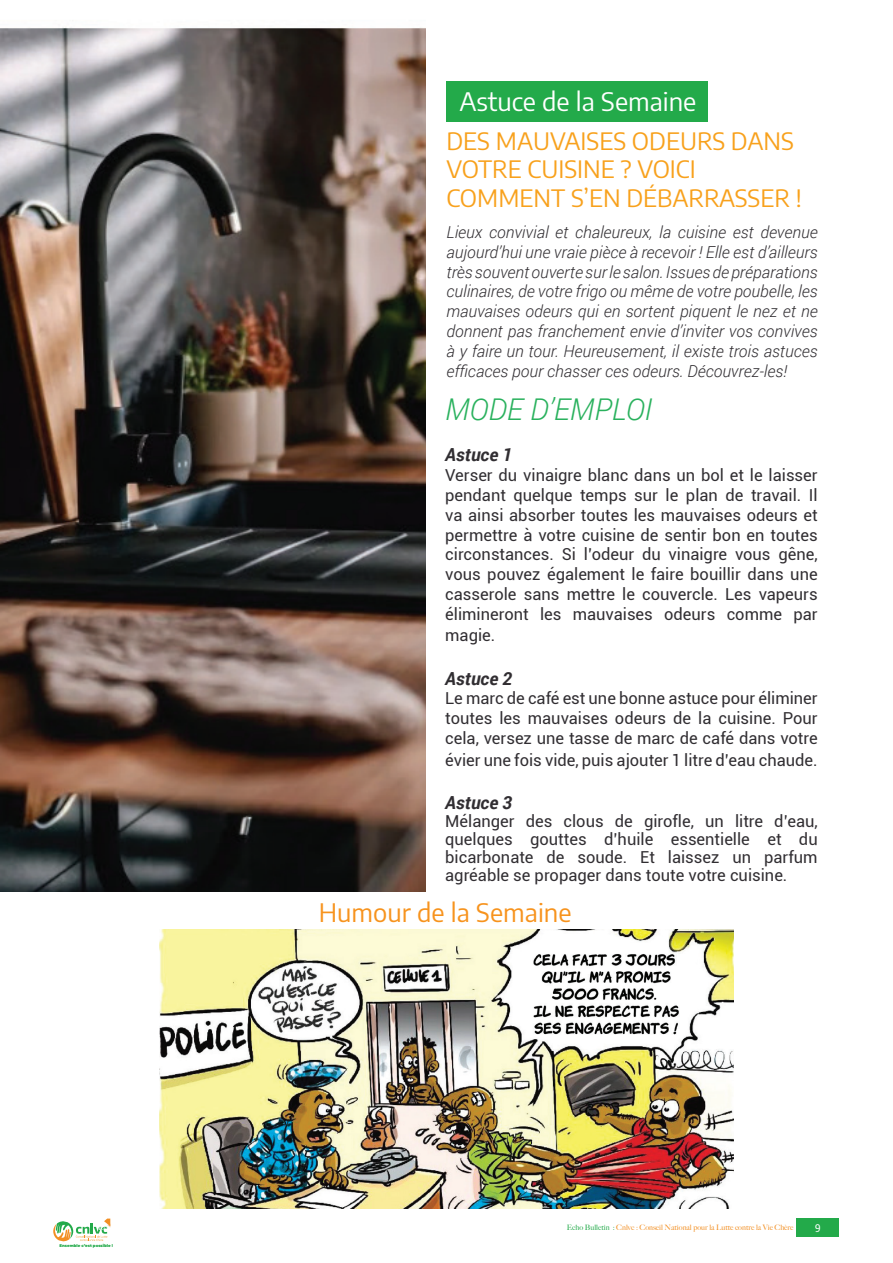
<style>
.page{position:relative;width:893px;height:1263px;background:#fff}
.page>*{position:absolute;margin:0;border:0;box-sizing:border-box;transform-origin:0 0}
.t1{font:italic 300 30px "Roboto";color:#29b15d}
.t2{font:25.5px "Encode Sans";color:#fff}
.t3{font:25.5px "Encode Sans";color:#f7931d}
.t4{font:24px/28.8px "Encode Sans";color:#f8a11c}
.t5{font:italic 700 18px "Roboto";color:#312e32}
.t6{font:16.5px/19.8px "Roboto";color:#312e32;text-align:justify}
.t7{font:italic 300 16.5px/19.8px "Roboto";color:#312e32;text-align:justify}
.t8{font:500 10.5px "Encode Sans Compressed";color:#fff}
.t9{font:500 7.5px "Big Caslon";color:#f28f23}
.t10{font:900 3.9px "Montserrat";color:#23aa4a}
.s1{color:#23aa4a}
</style>
<div class="page">
<div style="left:797px;top:1218px;width:42px;height:19px;background:#23aa4a"></div>
<svg style="left:53px;top:1218px;width:57px;height:24px"></svg>
<img style="left:0;top:27px;width:425px;height:864px">
<div style="left:446px;top:81px;width:262px;height:41px;background:#23aa4a"></div>
<img style="left:159px;top:930px;width:575px;height:279px">
<p class="t10" style="left:60px;top:1243px;width:55px">Ensemble c’est possible !</p>
<h2 class="t2" style="left:459px;top:83px;width:239px">Astuce de la Semaine</h2>
<h3 class="t4" style="left:446px;top:125px;width:357px">DES MAUVAISES ODEURS DANS<br>VOTRE CUISINE ? VOICI<br>COMMENT S’EN DÉBARRASSER !</h3>
<p class="t7" style="left:446px;top:222px;width:373px">Lieux convivial et chaleureux, la cuisine est devenue aujourd’hui une vraie pièce à recevoir ! Elle est d’ailleurs très souvent ouverte sur le salon. Issues de préparations culinaires, de votre frigo ou même de votre poubelle, les mauvaises odeurs qui en sortent piquent le nez et ne donnent pas franchement envie d’inviter vos convives à y faire un tour. Heureusement, il existe trois astuces efficaces pour chasser ces odeurs. Découvrez-les!</p>
<h1 class="t1" style="left:445px;top:389px;width:209px">MODE D’EMPLOI</h1>
<p class="t5" style="left:445px;top:442px;width:69px">Astuce 1</p>
<p class="t6" style="left:445px;top:465px;width:374px">Verser du vinaigre blanc dans un bol et le laisser pendant quelque temps sur le plan de travail. Il va ainsi absorber toutes les mauvaises odeurs et permettre à votre cuisine de sentir bon en toutes circonstances. Si l’odeur du vinaigre vous gêne, vous pouvez également le faire bouillir dans une casserole sans mettre le couvercle. Les vapeurs élimineront les mauvaises odeurs comme par</p>
<p class="t6" style="left:445px;top:625px;width:52px">magie.</p>
<p class="t5" style="left:445px;top:665px;width:69px">Astuce 2</p>
<p class="t6" style="left:445px;top:688px;width:374px">Le marc de café est une bonne astuce pour éliminer toutes les mauvaises odeurs de la cuisine. Pour cela, versez une tasse de marc de café dans votre</p>
<p class="t6" style="left:445px;top:749px;width:374px">évier une fois vide, puis ajouter 1 litre d’eau chaude.</p>
<p class="t5" style="left:445px;top:790px;width:69px">Astuce 3</p>
<p class="t6" style="left:445px;top:811px;width:374px;line-height:18px">Mélanger des clous de girofle, un litre d’eau, quelques gouttes d’huile essentielle et du bicarbonate de soude. Et laissez un parfum agréable se propager dans toute votre cuisine.</p>
<h2 class="t3" style="left:319px;top:894px;width:254px">Humour de la Semaine</h2>
<p class="t9" style="left:567px;top:1221px;width:228px"><span class="s1">Echo Bulletin :</span> Cnlvc : Conseil National pour la Lutte contre la Vie Chère</p>
<p class="t8" style="left:815px;top:1221px;width:7px">9</p>
</div>
